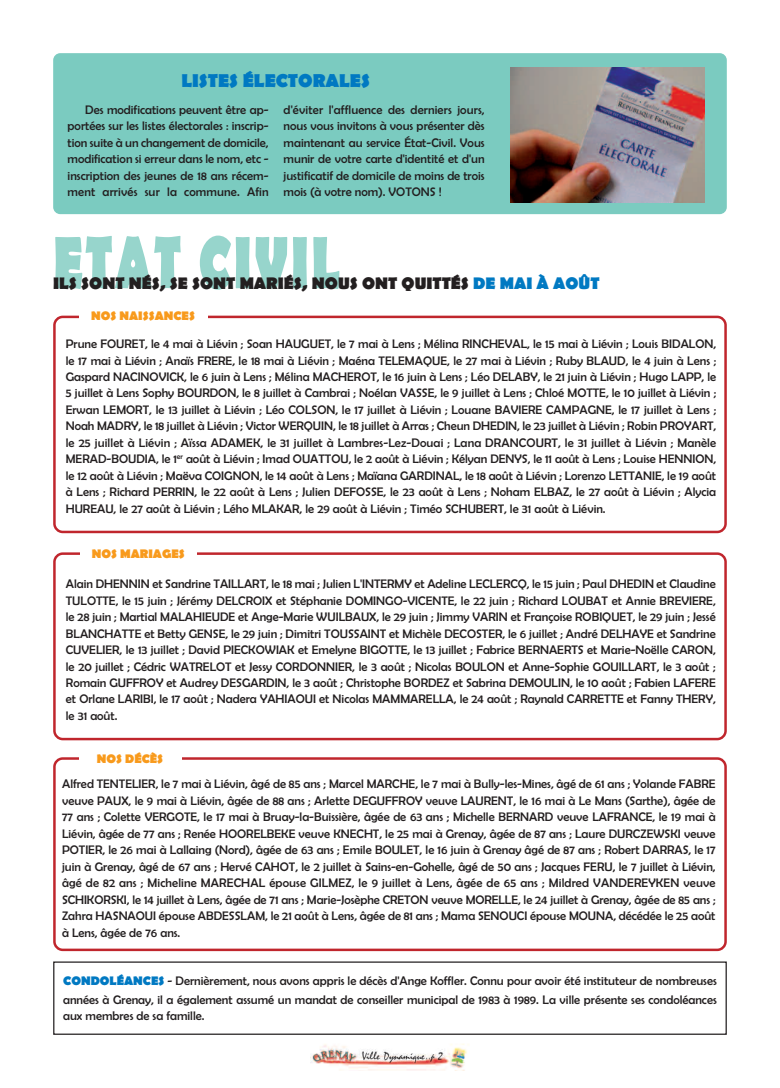
<style>
.page{position:relative;width:780px;height:1088px;background:#fff}
.page>*{position:absolute;margin:0;border:0;box-sizing:border-box;transform-origin:0 0}
.t1{font:700 18.75px "Berlin Sans FB";color:#0079c2}
.t2{font:700 16.88px "Berlin Sans FB";color:#231f20}
.t3{font:12.5px/16.5px "Berlin Sans FB";color:#231f20;text-align:justify}
.t4{font:700 12.5px "Berlin Sans FB";color:#f89a1c}
.s1{color:#0079c2}
.s2{font-weight:700;color:#0079c2}
</style>
<div class="page">
<img style="left:310px;top:1044px;width:159px;height:26px">
<svg style="left:55px;top:236px;width:194px;height:54px"></svg>
<svg style="left:53px;top:316px;width:673px;height:217px"></svg>
<svg style="left:53px;top:757px;width:673px;height:194px"></svg>
<svg style="left:53px;top:552px;width:673px;height:188px"></svg>
<div style="left:79px;top:306px;width:128px;height:21px;background:#fff"></div>
<div style="left:80px;top:543px;width:117px;height:23px;background:#fff"></div>
<div style="left:79px;top:747px;width:102px;height:24px;background:#fff"></div>
<div style="left:53px;top:961px;width:673px;height:74px;border:1px solid #231f20"></div>
<div style="left:53px;top:53px;width:673px;height:161px;background:#7bcbc0;border-radius:7px"></div>
<img style="left:510px;top:67px;width:194px;height:135px">
<h1 class="t1" style="left:181px;top:70px;width:190px">LISTES ÉLECTORALES</h1>
<p class="t3" style="left:68px;top:101px;width:202px;text-indent:18px">Des modifications peuvent être ap&shy;portées sur les listes électorales : inscrip&shy;tion suite à un changement de domicile, modification si erreur dans le nom, etc - inscription des jeunes de 18 ans récem&shy;ment arrivés sur la commune. Afin</p>
<p class="t3" style="left:283px;top:101px;width:202px">d'éviter l'affluence des derniers jours, nous vous invitons à vous présenter dès maintenant au service État-Civil. Vous munir de votre carte d'identité et d'un justificatif de domicile de moins de trois mois (à votre nom). VOTONS !</p>
<h2 class="t2" style="left:53px;top:273px;width:548px">ILS SONT NÉS, SE SONT MARIÉS, NOUS ONT QUITTÉS <span class="s1">DE MAI À AOÛT</span></h2>
<p class="t4" style="left:91px;top:309px;width:105px">NOS NAISSANCES</p>
<p class="t3" style="left:66px;top:335px;width:652px">Prune FOURET, le 4 mai à Liévin ; Soan HAUGUET, le 7 mai à Lens ; Mélina RINCHEVAL, le 15 mai à Liévin ; Louis BIDALON, le 17 mai à Liévin ; Anaïs FRERE, le 18 mai à Liévin ; Maéna TELEMAQUE, le 27 mai à Liévin ; Ruby BLAUD, le 4 juin à Lens ; Gaspard NACINOVICK, le 6 juin à Lens ; Mélina MACHEROT, le 16 juin à Lens ; Léo DELABY, le 21 juin à Liévin ; Hugo LAPP, le 5 juillet à Lens Sophy BOURDON, le 8 juillet à Cambrai ; Noélan VASSE, le 9 juillet à Lens ; Chloé MOTTE, le 10 juillet à Liévin ; Erwan LEMORT, le 13 juillet à Liévin ; Léo COLSON, le 17 juillet à Liévin ; Louane BAVIERE CAMPAGNE, le 17 juillet à Lens ; Noah MADRY, le 18 juillet à Liévin ; Victor WERQUIN, le 18 juillet à Arras ; Cheun DHEDIN, le 23 juillet à Liévin ; Robin PROYART, le 25 juillet à Liévin ; Aïssa ADAMEK, le 31 juillet à Lambres-Lez-Douai ; Lana DRANCOURT, le 31 juillet à Liévin ; Manèle MERAD-BOUDIA, le 1<sup>er</sup> août à Liévin ; Imad OUATTOU, le 2 août à Liévin ; Kélyan DENYS, le 11 août à Lens ; Louise HENNION, le 12 août à Liévin ; Maëva COIGNON, le 14 août à Lens ; Maïana GARDINAL, le 18 août à Liévin ; Lorenzo LETTANIE, le 19 août à Lens ; Richard PERRIN, le 22 août à Lens ; Julien DEFOSSE, le 23 août à Lens ; Noham ELBAZ, le 27 août à Liévin ; Alycia HUREAU, le 27 août à Liévin ; Lého MLAKAR, le 29 août à Liévin ; Timéo SCHUBERT, le 31 août à Liévin.</p>
<p class="t4" style="left:92px;top:547px;width:94px">NOS MARIAGES</p>
<p class="t3" style="left:66px;top:575px;width:651px">Alain DHENNIN et Sandrine TAILLART, le 18 mai ; Julien L'INTERMY et Adeline LECLERCQ, le 15 juin ; Paul DHEDIN et Claudine TULOTTE, le 15 juin ; Jérémy DELCROIX et Stéphanie DOMINGO-VICENTE, le 22 juin ; Richard LOUBAT et Annie BREVIERE, le 28 juin ; Martial MALAHIEUDE et Ange-Marie WUILBAUX, le 29 juin ; Jimmy VARIN et Françoise ROBIQUET, le 29 juin ; Jessé BLANCHATTE et Betty GENSE, le 29 juin ; Dimitri TOUSSAINT et Michèle DECOSTER, le 6 juillet ; André DELHAYE et Sandrine CUVELIER, le 13 juillet ; David PIECKOWIAK et Emelyne BIGOTTE, le 13 juillet ; Fabrice BERNAERTS et Marie-Noëlle CARON, le 20 juillet ; Cédric WATRELOT et Jessy CORDONNIER, le 3 août ; Nicolas BOULON et Anne-Sophie GOUILLART, le 3 août ; Romain GUFFROY et Audrey DESGARDIN, le 3 août ; Christophe BORDEZ et Sabrina DEMOULIN, le 10 août ; Fabien LAFERE et Orlane LARIBI, le 17 août ; Nadera YAHIAOUI et Nicolas MAMMARELLA, le 24 août ; Raynald CARRETTE et Fanny THERY, le 31 août.</p>
<p class="t4" style="left:97px;top:751px;width:68px">NOS DÉCÈS</p>
<p class="t3" style="left:62px;top:776px;width:655px">Alfred TENTELIER, le 7 mai à Liévin, âgé de 85 ans ; Marcel MARCHE, le 7 mai à Bully-les-Mines, âgé de 61 ans ; Yolande FABRE veuve PAUX, le 9 mai à Liévin, âgée de 88 ans ; Arlette DEGUFFROY veuve LAURENT, le 16 mai à Le Mans (Sarthe), âgée de 77 ans ; Colette VERGOTE, le 17 mai à Bruay-la-Buissière, âgée de 63 ans ; Michelle BERNARD veuve LAFRANCE, le 19 mai à Liévin, âgée de 77 ans ; Renée HOORELBEKE veuve KNECHT, le 25 mai à Grenay, âgée de 87 ans ; Laure DURCZEWSKI veuve POTIER, le 26 mai à Lallaing (Nord), âgée de 63 ans ; Emile BOULET, le 16 juin à Grenay âgé de 87 ans ; Robert DARRAS, le 17 juin à Grenay, âgé de 67 ans ; Hervé CAHOT, le 2 juillet à Sains-en-Gohelle, âgé de 50 ans ; Jacques FERU, le 7 juillet à Liévin, âgé de 82 ans ; Micheline MARECHAL épouse GILMEZ, le 9 juillet à Lens, âgée de 65 ans ; Mildred VANDEREYKEN veuve SCHIKORSKI, le 14 juillet à Lens, âgée de 71 ans ; Marie-Josèphe CRETON veuve MORELLE, le 24 juillet à Grenay, âgée de 85 ans ; Zahra HASNAOUI épouse ABDESSLAM, le 21 août à Lens, âgée de 81 ans ; Mama SENOUCI épouse MOUNA, décédée le 25 août à Lens, âgée de 76 ans.</p>
<p class="t3" style="left:63px;top:971px;width:655px;line-height:18.4px"><span class="s2">CONDOLÉANCES</span> - Dernièrement, nous avons appris le décès d'Ange Koffler. Connu pour avoir été instituteur de nombreuses années à Grenay, il a également assumé un mandat de conseiller municipal de 1983 à 1989. La ville présente ses condoléances</p>
<p class="t3" style="left:63px;top:1007px;width:143px">aux membres de sa famille.</p>
</div>
